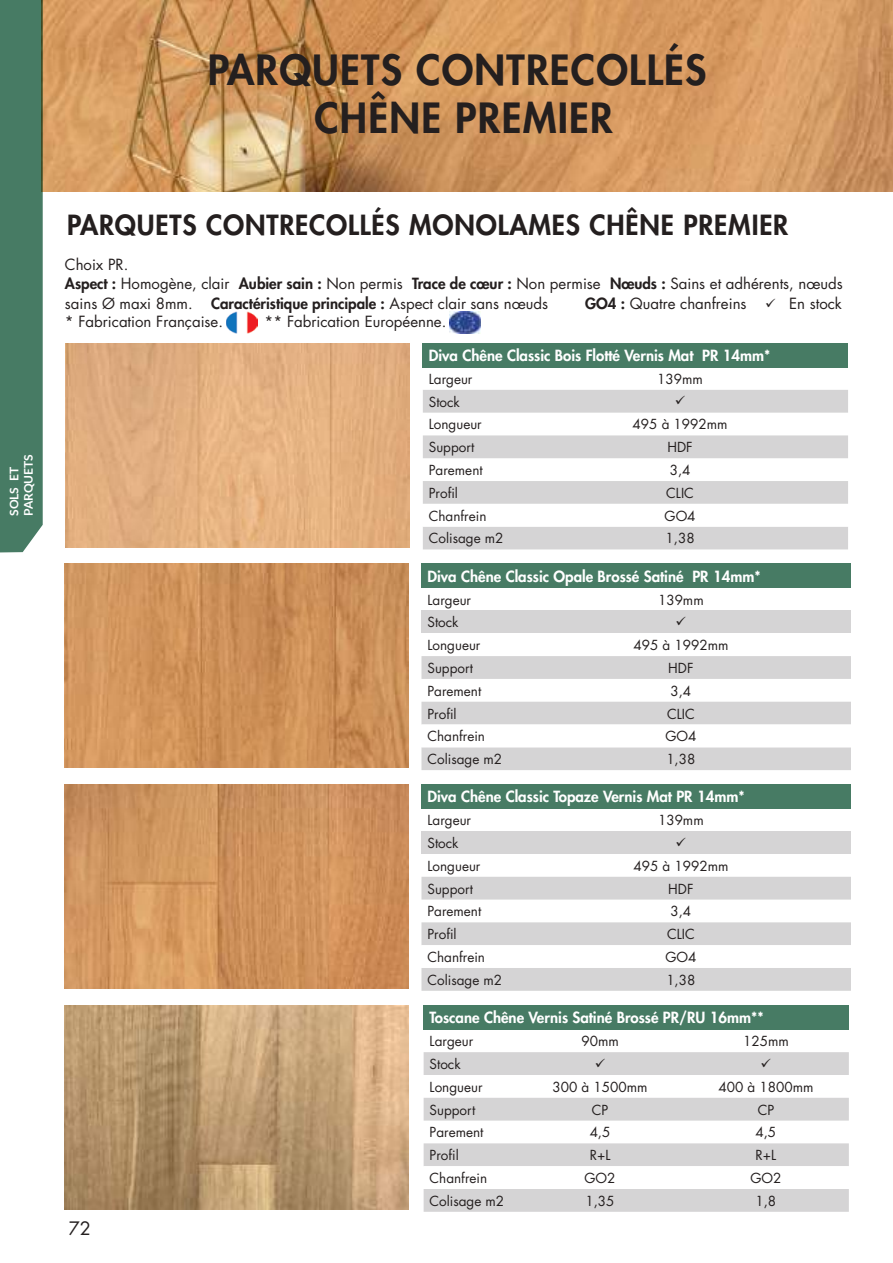
<style>
.page{position:relative;width:893px;height:1263px;background:#fff}
.page>*{position:absolute;margin:0;border:0;box-sizing:border-box;transform-origin:0 0}
.t1{font:800 40.5px/48.6px "Futura LT";letter-spacing:.03em;color:#241f1f;text-align:center}
.t2{font:800 27px "Futura LT";letter-spacing:.03em;color:#241f1f}
.t3{font:18px "Futura LT";color:#241f1f}
.t4{font:15px/19.5px "Futura LT";color:#241f1f}
.t5{font:800 15px "Futura LT";color:#fff}
.t6{font:13.5px "Futura LT";color:#241f1f}
.t7{font:700 12px/14.4px "Lato";color:#fff}
.s1{font-weight:800}
</style>
<div class="page">
<img style="left:43px;top:0;width:850px;height:191px">
<img style="left:66px;top:343px;width:344px;height:204px">
<div style="left:423px;top:343px;width:425px;height:24px;background:#477b64"></div>
<svg style="left:423px;top:435px;width:425px;height:114px;fill:#d5d4d5"></svg>
<svg style="left:423px;top:504px;width:425px;height:23px"></svg>
<img style="left:64px;top:564px;width:344px;height:204px">
<div style="left:421px;top:564px;width:430px;height:24px;background:#477b64"></div>
<div style="left:421px;top:610px;width:90px;height:23px;background:#d5d4d5"></div>
<div style="left:511px;top:610px;width:340px;height:23px;background:#d5d4d5"></div>
<svg style="left:421px;top:656px;width:430px;height:114px;fill:#d5d4d5"></svg>
<svg style="left:421px;top:724px;width:430px;height:23px"></svg>
<img style="left:64px;top:784px;width:344px;height:205px">
<div style="left:421px;top:784px;width:430px;height:24px;background:#477b64"></div>
<div style="left:421px;top:831px;width:90px;height:23px;background:#d5d4d5"></div>
<div style="left:511px;top:831px;width:340px;height:23px;background:#d5d4d5"></div>
<svg style="left:421px;top:877px;width:430px;height:114px;fill:#d5d4d5"></svg>
<svg style="left:421px;top:945px;width:430px;height:23px"></svg>
<img style="left:227px;top:311px;width:31px;height:22px">
<img style="left:449px;top:311px;width:31px;height:22px">
<img style="left:65px;top:1005px;width:343px;height:205px">
<div style="left:424px;top:1005px;width:425px;height:24px;background:#477b64"></div>
<svg style="left:424px;top:1098px;width:425px;height:114px;fill:#d5d4d5"></svg>
<svg style="left:424px;top:1166px;width:425px;height:23px"></svg>
<div style="left:0;top:0;width:43px;height:553px;background:#477b64"></div>
<div style="left:423px;top:390px;width:425px;height:23px;background:#d5d4d5"></div>
<div style="left:424px;top:1052px;width:425px;height:23px;background:#d5d4d5"></div>
<p class="t7" style="left:6px;top:516px;width:64px;rotate:-90deg">SOLS ET<br>PARQUETS</p>
<h1 class="t1" style="left:208px;top:45px;width:500px">PARQUETS CONTRECOLLÉS<br>CHÊNE PREMIER</h1>
<h2 class="t2" style="left:67px;top:207px;width:723px">PARQUETS CONTRECOLLÉS MONOLAMES CHÊNE PREMIER</h2>
<p class="t4" style="left:65px;top:255px;width:779px">Choix PR.<br><span class="s1">Aspect :</span> Homogène, clair <span class="s1">Aubier sain :</span> Non permis <span class="s1">Trace de cœur :</span> Non permise <span class="s1">Nœuds :</span> Sains et adhérents, nœuds sains Ø maxi 8mm. <span class="s1">Caractéristique principale :</span> Aspect clair sans nœuds</p>
<p class="t4" style="left:585px;top:294px;width:258px"><span class="s1">GO4 :</span> Quatre chanfreins ✓ En stock</p>
<p class="t4" style="left:65px;top:312px;width:160px">* Fabrication Française.</p>
<p class="t4" style="left:265px;top:312px;width:183px">** Fabrication Européenne.</p>
<h3 class="t3" style="left:69px;top:1217px;width:24px">72</h3>
<p class="t5" style="left:429px;top:345px;width:343px">Diva Chêne Classic Bois Flotté Vernis Mat PR 14mm*</p>
<p class="t6" style="left:429px;top:370px;width:45px">Largeur</p>
<p class="t6" style="left:657px;top:370px;width:47px">139mm</p>
<p class="t6" style="left:429px;top:393px;width:33px">Stock</p>
<p class="t6" style="left:429px;top:416px;width:54px">Longueur</p>
<p class="t6" style="left:633px;top:416px;width:97px">495 à 1992mm</p>
<p class="t6" style="left:429px;top:439px;width:47px">Support</p>
<p class="t6" style="left:667px;top:439px;width:27px">HDF</p>
<p class="t6" style="left:429px;top:461px;width:55px">Parement</p>
<p class="t6" style="left:670px;top:461px;width:22px">3,4</p>
<p class="t6" style="left:429px;top:484px;width:31px">Profil</p>
<p class="t6" style="left:666px;top:484px;width:29px">CLIC</p>
<p class="t6" style="left:429px;top:507px;width:59px">Chanfrein</p>
<p class="t6" style="left:665px;top:507px;width:33px">GO4</p>
<p class="t6" style="left:429px;top:530px;width:76px">Colisage m2</p>
<p class="t6" style="left:666px;top:530px;width:31px">1,38</p>
<p class="t5" style="left:427px;top:566px;width:335px">Diva Chêne Classic Opale Brossé Satiné PR 14mm*</p>
<p class="t6" style="left:427px;top:591px;width:45px">Largeur</p>
<p class="t6" style="left:658px;top:591px;width:47px">139mm</p>
<p class="t6" style="left:427px;top:614px;width:33px">Stock</p>
<p class="t6" style="left:427px;top:636px;width:54px">Longueur</p>
<p class="t6" style="left:633px;top:636px;width:97px">495 à 1992mm</p>
<p class="t6" style="left:427px;top:659px;width:47px">Support</p>
<p class="t6" style="left:668px;top:659px;width:27px">HDF</p>
<p class="t6" style="left:427px;top:682px;width:55px">Parement</p>
<p class="t6" style="left:670px;top:682px;width:22px">3,4</p>
<p class="t6" style="left:427px;top:705px;width:31px">Profil</p>
<p class="t6" style="left:667px;top:705px;width:29px">CLIC</p>
<p class="t6" style="left:427px;top:728px;width:59px">Chanfrein</p>
<p class="t6" style="left:665px;top:728px;width:33px">GO4</p>
<p class="t6" style="left:427px;top:750px;width:76px">Colisage m2</p>
<p class="t6" style="left:666px;top:750px;width:31px">1,38</p>
<p class="t5" style="left:427px;top:787px;width:319px">Diva Chêne Classic Topaze Vernis Mat PR 14mm*</p>
<p class="t6" style="left:427px;top:811px;width:45px">Largeur</p>
<p class="t6" style="left:658px;top:811px;width:47px">139mm</p>
<p class="t6" style="left:427px;top:834px;width:33px">Stock</p>
<p class="t6" style="left:427px;top:857px;width:54px">Longueur</p>
<p class="t6" style="left:633px;top:857px;width:97px">495 à 1992mm</p>
<p class="t6" style="left:427px;top:880px;width:47px">Support</p>
<p class="t6" style="left:668px;top:880px;width:27px">HDF</p>
<p class="t6" style="left:427px;top:903px;width:55px">Parement</p>
<p class="t6" style="left:670px;top:903px;width:22px">3,4</p>
<p class="t6" style="left:427px;top:925px;width:31px">Profil</p>
<p class="t6" style="left:667px;top:925px;width:29px">CLIC</p>
<p class="t6" style="left:427px;top:948px;width:59px">Chanfrein</p>
<p class="t6" style="left:665px;top:948px;width:33px">GO4</p>
<p class="t6" style="left:427px;top:971px;width:76px">Colisage m2</p>
<p class="t6" style="left:666px;top:971px;width:31px">1,38</p>
<p class="t5" style="left:430px;top:1008px;width:336px">Toscane Chêne Vernis Satiné Brossé PR/RU 16mm**</p>
<p class="t6" style="left:430px;top:1032px;width:45px">Largeur</p>
<p class="t6" style="left:581px;top:1032px;width:39px">90mm</p>
<p class="t6" style="left:743px;top:1032px;width:47px">125mm</p>
<p class="t6" style="left:430px;top:1055px;width:33px">Stock</p>
<p class="t6" style="left:430px;top:1078px;width:54px">Longueur</p>
<p class="t6" style="left:553px;top:1078px;width:97px">300 à 1500mm</p>
<p class="t6" style="left:718px;top:1078px;width:97px">400 à 1800mm</p>
<p class="t6" style="left:430px;top:1101px;width:47px">Support</p>
<p class="t6" style="left:592px;top:1101px;width:18px">CP</p>
<p class="t6" style="left:758px;top:1101px;width:18px">CP</p>
<p class="t6" style="left:430px;top:1124px;width:55px">Parement</p>
<p class="t6" style="left:590px;top:1124px;width:22px">4,5</p>
<p class="t6" style="left:755px;top:1124px;width:22px">4,5</p>
<p class="t6" style="left:430px;top:1146px;width:31px">Profil</p>
<p class="t6" style="left:590px;top:1146px;width:22px">R+L</p>
<p class="t6" style="left:755px;top:1146px;width:22px">R+L</p>
<p class="t6" style="left:430px;top:1169px;width:59px">Chanfrein</p>
<p class="t6" style="left:584px;top:1169px;width:33px">GO2</p>
<p class="t6" style="left:750px;top:1169px;width:33px">GO2</p>
<p class="t6" style="left:430px;top:1192px;width:76px">Colisage m2</p>
<p class="t6" style="left:585px;top:1192px;width:31px">1,35</p>
<p class="t6" style="left:755px;top:1192px;width:22px">1,8</p>
</div>
